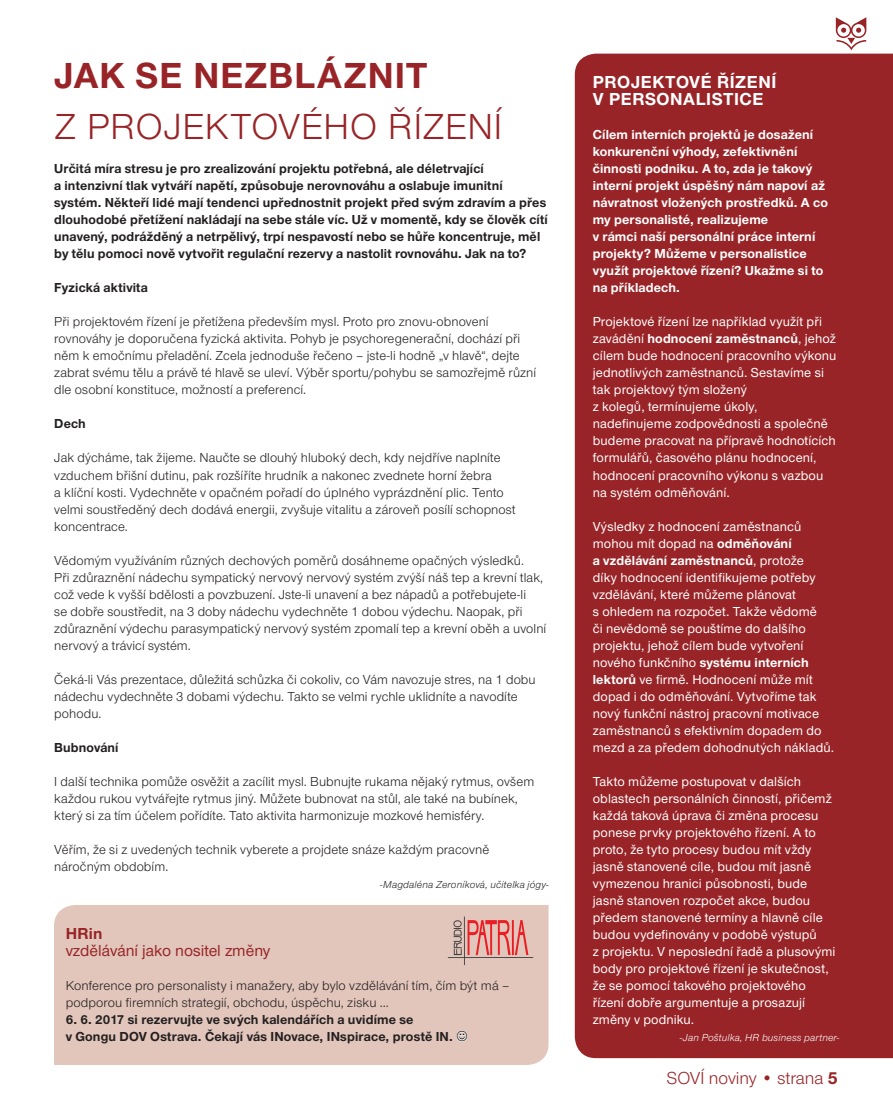
<style>
.page{position:relative;width:893px;height:1119px;background:#fff}
.page>*{position:absolute;margin:0;border:0;box-sizing:border-box;transform-origin:0 0}
.t1{font:37.5px "Nimbus Sans Novus TOT";letter-spacing:.02em;color:#982427}
.t2{font:700 37.5px "Nimbus Sans Novus TOT";letter-spacing:.03em;color:#982427}
.t3{font:700 18px/17px "Nimbus Sans Novus TOT";letter-spacing:.03em;color:#fff}
.t4{font:18px "Nimbus Sans Novus TOT";color:#982427}
.t5{font:500 16.5px "Nimbus Sans Novus TOT";color:#982427}
.t6{font:700 16.5px "Nimbus Sans Novus TOT";color:#982427}
.t7{font:13.5px/17px "Nimbus Sans Novus TOT";letter-spacing:.01em;color:#231f20}
.t8{font:500 13.5px/17px "Nimbus Sans Novus TOT";letter-spacing:.01em;color:#fff}
.t9{font:700 13.5px/17px "Nimbus Sans Novus TOT";letter-spacing:.01em;color:#231f20}
.t10{font:700 13.5px/17px "Nimbus Sans Novus TOT";letter-spacing:.01em;color:#fff}
.t11{font:italic 10.5px "Nimbus Sans Novus TOT";letter-spacing:.015em;color:#231f20}
.t12{font:italic 10.5px "Nimbus Sans Novus TOT";letter-spacing:.015em;color:#fff}
.s1{font-weight:700}
</style>
<div class="page">
<svg style="left:836px;top:17px;width:30px;height:33px"></svg>
<div style="left:575px;top:54px;width:318px;height:1003px;background:#982427"></div>
<div style="left:54px;top:905px;width:495px;height:159px;background:#e2c6bb"></div>
<svg style="left:468px;top:919px;width:60px;height:36px"></svg>
<hr style="left:464px;top:916px;width:1px;height:48px;background:#3f3f3d">
<hr style="left:448px;top:956px;width:85px;height:1px;background:#3f3f3d">
<svg style="left:453px;top:920px;width:9px;height:34px"></svg>
<svg style="left:457px;top:1030px;width:10px;height:11px"></svg>
<h1 class="t2" style="left:55px;top:61px;width:375px">JAK SE NEZBLÁZNIT</h1>
<h1 class="t1" style="left:55px;top:112px;width:449px">Z PROJEKTOVÉHO ŘÍZENÍ</h1>
<p class="t9" style="left:54px;top:161px;width:495px">Určitá míra stresu je pro zrealizování projektu potřebná, ale déletrvající<br>a intenzivní tlak vytváří napětí, způsobuje nerovnováhu a oslabuje imunitní systém. Někteří lidé mají tendenci upřednostnit projekt před svým zdravím a přes dlouhodobé přetížení nakládají na sebe stále víc. Už v momentě, kdy se člověk cítí unavený, podrážděný a netrpělivý, trpí nespavostí nebo se hůře koncentruje, měl by tělu pomoci nově vytvořit regulační rezervy a nastolit rovnováhu. Jak na to?</p>
<p class="t9" style="left:54px;top:280px;width:95px">Fyzická aktivita</p>
<p class="t7" style="left:54px;top:314px;width:483px">Při projektovém řízení je přetížena především mysl. Proto pro znovu-obnovení rovnováhy je doporučena fyzická aktivita. Pohyb je psychoregenerační, dochází při něm k emočnímu přeladění. Zcela jednoduše řečeno – jste-li hodně „v hlavě“, dejte zabrat svému tělu a právě té hlavě se uleví. Výběr sportu/pohybu se samozřejmě různí dle osobní konstituce, možností a preferencí.</p>
<p class="t9" style="left:54px;top:416px;width:33px">Dech</p>
<p class="t7" style="left:54px;top:450px;width:463px">Jak dýcháme, tak žijeme. Naučte se dlouhý hluboký dech, kdy nejdříve naplníte vzduchem břišní dutinu, pak rozšíříte hrudník a nakonec zvednete horní žebra<br>a klíční kosti. Vydechněte v opačném pořadí do úplného vyprázdnění plic. Tento velmi soustředěný dech dodává energii, zvyšuje vitalitu a zároveň posílí schopnost koncentrace.</p>
<p class="t7" style="left:54px;top:552px;width:493px">Vědomým využíváním různých dechových poměrů dosáhneme opačných výsledků.<br>Při zdůraznění nádechu sympatický nervový nervový systém zvýší náš tep a krevní tlak, což vede k vyšší bdělosti a povzbuzení. Jste-li unavení a bez nápadů a potřebujete-li<br>se dobře soustředit, na 3 doby nádechu vydechněte 1 dobou výdechu. Naopak, při zdůraznění výdechu parasympatický nervový systém zpomalí tep a krevní oběh a uvolní nervový a trávicí systém.</p>
<p class="t7" style="left:54px;top:671px;width:483px">Čeká-li Vás prezentace, důležitá schůzka či cokoliv, co Vám navozuje stres, na 1 dobu nádechu vydechněte 3 dobami výdechu. Takto se velmi rychle uklidníte a navodíte pohodu.</p>
<p class="t9" style="left:54px;top:740px;width:66px">Bubnování</p>
<p class="t7" style="left:54px;top:774px;width:481px">I další technika pomůže osvěžit a zacílit mysl. Bubnujte rukama nějaký rytmus, ovšem každou rukou vytvářejte rytmus jiný. Můžete bubnovat na stůl, ale také na bubínek, který si za tím účelem pořídíte. Tato aktivita harmonizuje mozkové hemisféry.</p>
<p class="t7" style="left:54px;top:842px;width:436px">Věřím, že si z uvedených technik vyberete a projdete snáze každým pracovně náročným obdobím.</p>
<p class="t11" style="left:380px;top:880px;width:170px">-Magdaléna Zeroníková, učitelka jógy-</p>
<p class="t6" style="left:66px;top:926px;width:38px">HRin</p>
<p class="t5" style="left:66px;top:943px;width:206px">vzdělávání jako nositel změny</p>
<p class="t7" style="left:66px;top:978px;width:445px">Konference pro personalisty i manažery, aby bylo vzdělávání tím, čím být má – podporou firemních strategií, obchodu, úspěchu, zisku …</p>
<p class="t9" style="left:66px;top:1012px;width:389px">6. 6. 2017 si rezervujte ve svých kalendářích a uvidíme se<br>v Gongu DOV Ostrava. Čekají vás INovace, INspirace, prostě IN.</p>
<h2 class="t3" style="left:593px;top:75px;width:185px">PROJEKTOVÉ ŘÍZENÍ<br>V PERSONALISTICE</h2>
<p class="t10" style="left:593px;top:127px;width:237px">Cílem interních projektů je dosažení konkurenční výhody, zefektivnění činnosti podniku. A to, zda je takový interní projekt úspěšný nám napoví až návratnost vložených prostředků. A co my personalisté, realizujeme<br>v rámci naší personální práce interní projekty? Můžeme v personalistice využít projektové řízení? Ukažme si to na příkladech.</p>
<p class="t8" style="left:593px;top:314px;width:245px">Projektové řízení lze například využít při zavádění <span class="s1">hodnocení zaměstnanců</span>, jehož cílem bude hodnocení pracovního výkonu jednotlivých zaměstnanců. Sestavíme si tak projektový tým složený<br>z kolegů, termínujeme úkoly, nadefinujeme zodpovědnosti a společně budeme pracovat na přípravě hodnotících formulářů, časového plánu hodnocení, hodnocení pracovního výkonu s vazbou na systém odměňování.</p>
<p class="t8" style="left:593px;top:518px;width:243px">Výsledky z hodnocení zaměstnanců mohou mít dopad na <span class="s1">odměňování<br>a vzdělávání zaměstnanců</span>, protože<br>díky hodnocení identifikujeme potřeby vzdělávání, které můžeme plánovat<br>s ohledem na rozpočet. Takže vědomě<br>či nevědomě se pouštíme do dalšího projektu, jehož cílem bude vytvoření nového funkčního <span class="s1">systému interních lektorů</span> ve firmě. Hodnocení může mít dopad i do odměňování. Vytvoříme tak nový funkční nástroj pracovní motivace zaměstnanců s efektivním dopadem do mezd a za předem dohodnutých nákladů.</p>
<p class="t8" style="left:593px;top:774px;width:244px">Takto můžeme postupovat v dalších oblastech personálních činností, přičemž každá taková úprava či změna procesu ponese prvky projektového řízení. A to proto, že tyto procesy budou mít vždy jasně stanovené cíle, budou mít jasně vymezenou hranici působnosti, bude jasně stanoven rozpočet akce, budou předem stanovené termíny a hlavně cíle budou vydefinovány v podobě výstupů<br>z projektu. V neposlední řadě a plusovými body pro projektové řízení je skutečnost, že se pomocí takového projektového řízení dobře argumentuje a prosazují změny v podniku.</p>
<p class="t12" style="left:680px;top:1033px;width:161px">-Jan Poštulka, HR business partner-</p>
<h2 class="t4" style="left:667px;top:1070px;width:173px">SOVÍ noviny • strana <span class="s1">5</span></h2>
</div>
